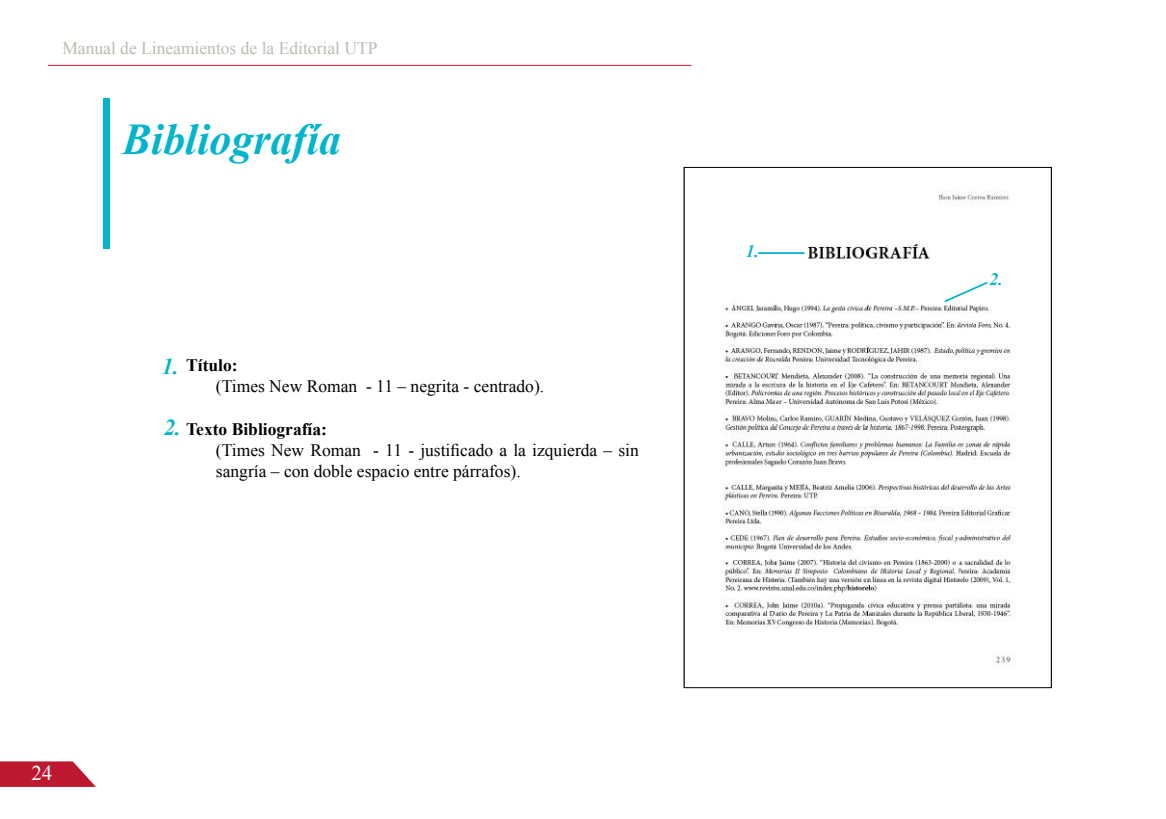
<style>
.page{position:relative;width:1166px;height:819px;background:#fff}
.page>*{position:absolute;margin:0;border:0;box-sizing:border-box;transform-origin:0 0}
.t1{font:italic 700 43.75px "Times New Roman";color:#00b5cc}
.t2{font:italic 700 22.75px "Times New Roman";color:#00b5cc}
.t3{font:21px "Times New Roman";color:#fff}
.t4{font:17.5px/21px "Times New Roman";color:#000}
.t5{font:17.5px "Times New Roman";color:#babdb3}
.t6{font:700 17.5px "Times New Roman";color:#000}
.t7{font:italic 700 17.5px "Times New Roman";color:#00b5cc}
</style>
<div class="page">
<svg style="left:0;top:761px;width:95px;height:25px"></svg>
<hr style="left:48px;top:65px;width:643px;height:1px;background:#bc1930">
<img style="left:722px;top:190px;width:291px;height:475px">
<div style="left:104px;top:98px;width:6px;height:150px;background:#00b5cc"></div>
<hr style="left:758px;top:252px;width:46px;height:2px;background:#00b5cc">
<svg style="left:942px;top:280px;width:47px;height:24px"></svg>
<p class="t5" style="left:62px;top:37px;width:316px">Manual de Lineamientos de la Editorial UTP</p>
<h1 class="t1" style="left:122px;top:108px;width:220px">Bibliografía</h1>
<h2 class="t2" style="left:162px;top:350px;width:19px">1.</h2>
<h2 class="t2" style="left:164px;top:411px;width:19px">2.</h2>
<p class="t6" style="left:186px;top:353px;width:53px">Título:</p>
<p class="t4" style="left:216px;top:376px;width:330px">(Times New Roman - 11 – negrita - centrado).</p>
<p class="t6" style="left:186px;top:416px;width:142px">Texto Bibliografía:</p>
<p class="t4" style="left:216px;top:439px;width:424px">(Times New Roman - 11 - justificado a la izquierda – sin sangría – con doble espacio entre párrafos).</p>
<p class="t7" style="left:746px;top:239px;width:15px">1.</p>
<p class="t3" style="left:31px;top:758px;width:22px">24</p>
<p class="t7" style="left:989px;top:267px;width:15px">2.</p>
</div>
